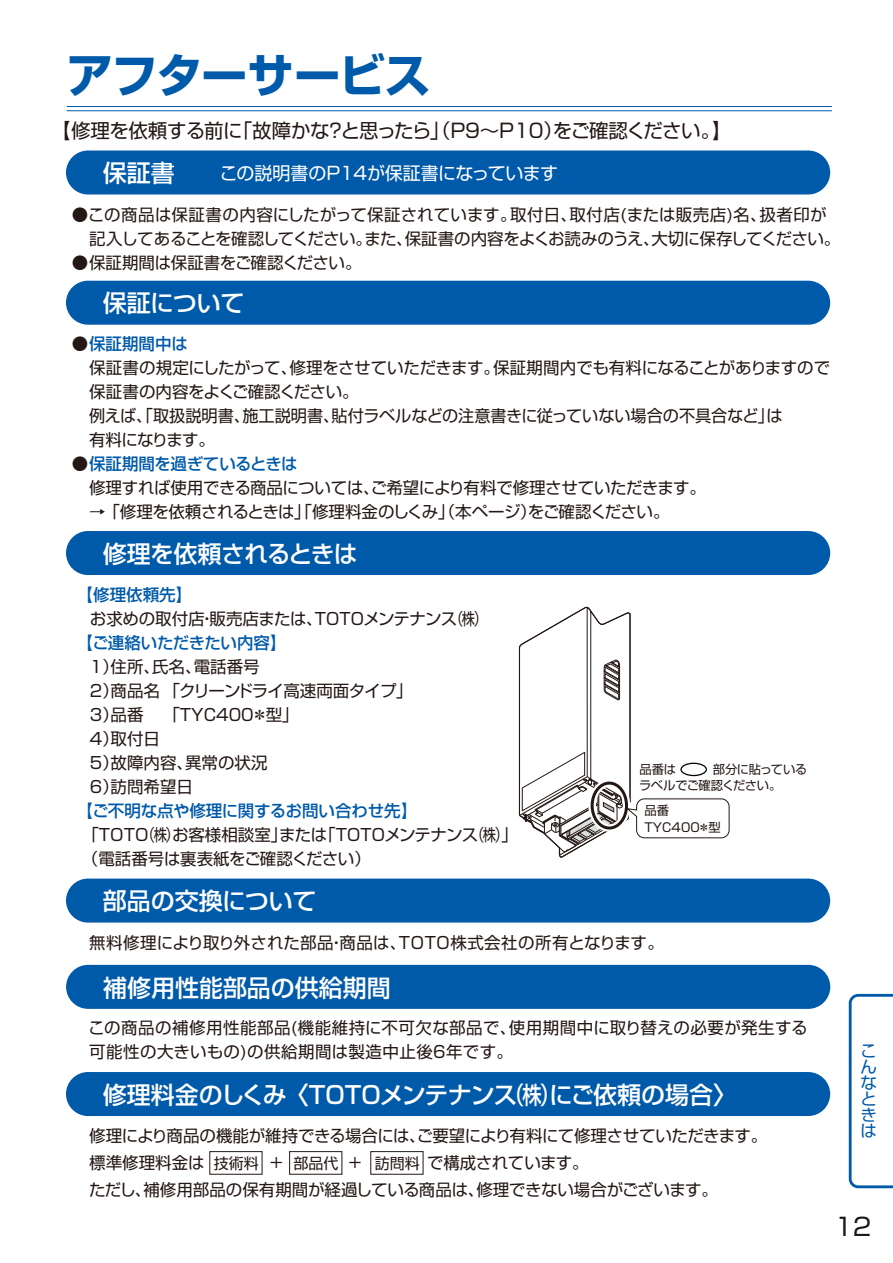
<style>
.page{position:relative;width:893px;height:1263px;background:#fff}
.page>*{position:absolute;margin:0;border:0;box-sizing:border-box;transform-origin:0 0}
.t1{font:46.5px "Shin Go Pro Bold 90 msp RKSJ H";letter-spacing:-.03em;color:#005aaa}
.t2{font:24.45px "Shin Go Pro Regular 90 msp RKSJ H";color:#1f1714}
.t3{font:24px "Shin Go Pro Medium 90 msp RKSJ H";letter-spacing:-.005em;color:#fff}
.t4{font:24px "Shin Go Pro Medium 90 msp RKSJ H";letter-spacing:-.05em;color:#fff}
.t5{font:24px "Shin Go Pro Medium 90 msp RKSJ H";letter-spacing:-.03em;color:#fff}
.t6{font:19.5px "Shin Go Pro Regular 90 msp RKSJ H";letter-spacing:-.03em;color:#231815}
.t7{font:18px "Shin Go Pro Regular 90 msp RKSJ H";letter-spacing:-.01em;color:#fff}
.t8{font:16.5px/24px "Shin Go Pro Regular 90 msp RKSJ H";letter-spacing:-.01em;color:#231815}
.t9{font:16.5px/24px "Shin Go Pro Regular 90 msp RKSJ H";letter-spacing:-.03em;color:#231815}
.t10{font:16.5px/24px "Shin Go Pro Regular 90 msp RKSJ H";letter-spacing:.03em;color:#231815}
.t11{font:16.5px "Shin Go Pro Medium 90 msp RKSJ H";letter-spacing:-.01em;color:#005aaa}
.t12{font:16.5px "Shin Go Pro Regular 90 msp RKSJ H";letter-spacing:-.035em;color:#231815}
.t13{font:16.5px/15.9px "Shin Go Pro Regular 90 msp RKSJ H";color:#005aaa;text-align:justify}
.t14{font:15px "Shin Go Pro Regular 90 msp RKSJ H";color:#231815}
.t15{font:12.3px/16.4px "Shin Go Pro Regular 90 msp RKSJ H";letter-spacing:-.035em;color:#231815}
.t16{font:12.3px/16.4px "Shin Go Pro Regular 90 msp RKSJ H";letter-spacing:-.01em;color:#231815}
.s1{font-family:"Shin Go Pro Regular 90 msp RKSJ H";color:#231815}
</style>
<div class="page">
<hr style="left:67px;top:106px;width:765px;height:1px;background:#005aaa">
<hr style="left:67px;top:110px;width:765px;height:1px;background:#005aaa">
<div style="left:67px;top:151px;width:762px;height:43px;background:#005aaa;border-radius:21px"></div>
<div style="left:66px;top:151px;width:764px;height:44px;border:2px solid #005aaa;border-radius:21px"></div>
<div style="left:67px;top:281px;width:762px;height:43px;background:#005aaa;border-radius:21px"></div>
<div style="left:66px;top:281px;width:764px;height:44px;border:2px solid #005aaa;border-radius:21px"></div>
<div style="left:67px;top:532px;width:762px;height:42px;background:#005aaa;border-radius:21px"></div>
<div style="left:66px;top:531px;width:764px;height:44px;border:2px solid #005aaa;border-radius:21px"></div>
<div style="left:67px;top:879px;width:762px;height:43px;background:#005aaa;border-radius:21px"></div>
<div style="left:66px;top:879px;width:764px;height:44px;border:2px solid #005aaa;border-radius:21px"></div>
<div style="left:67px;top:1073px;width:762px;height:42px;background:#005aaa;border-radius:21px"></div>
<div style="left:66px;top:1072px;width:764px;height:44px;border:2px solid #005aaa;border-radius:21px"></div>
<div style="left:210px;top:1151px;width:52px;height:23px;border:1px solid #231815"></div>
<div style="left:289px;top:1151px;width:53px;height:23px;border:1px solid #231815"></div>
<div style="left:370px;top:1151px;width:53px;height:23px;border:1px solid #231815"></div>
<svg style="left:849px;top:994px;width:44px;height:194px"></svg>
<div style="left:67px;top:966px;width:762px;height:42px;background:#005aaa;border-radius:21px"></div>
<div style="left:66px;top:965px;width:764px;height:44px;border:2px solid #005aaa;border-radius:21px"></div>
<svg style="left:518px;top:606px;width:212px;height:252px"></svg>
<h1 class="t1" style="left:67px;top:58px;width:366px">アフターサービス</h1>
<p class="t6" style="left:51px;top:123px;width:682px">【修理を依頼する前に「故障かな？と思ったら」（P9～P10）をご確認ください。】</p>
<h3 class="t3" style="left:103px;top:164px;width:73px">保証書</h3>
<p class="t7" style="left:220px;top:166px;width:340px">この説明書のP１4が保証書になっています</p>
<p class="t8" style="left:89px;top:205px;width:753px;text-indent:-17px">●この商品は保証書の内容にしたがって保証されています。取付日、取付店(または販売店)名、扱者印が記入してあることを確認してください。また、保証書の内容をよくお読みのうえ､大切に保存してください。</p>
<p class="t8" style="left:72px;top:253px;width:291px">●保証期間は保証書をご確認ください。</p>
<h3 class="t3" style="left:103px;top:294px;width:143px">保証について</h3>
<p class="t11" style="left:72px;top:338px;width:118px"><span class="s1">●</span>保証期間中は</p>
<p class="t8" style="left:89px;top:358px;width:743px">保証書の規定にしたがって、修理をさせていただきます。保証期間内でも有料になることがありますので保証書の内容をよくご確認ください。<br>例えば、「取扱説明書、施工説明書、貼付ラベルなどの注意書きに従っていない場合の不具合など」は<br>有料になります。</p>
<p class="t11" style="left:72px;top:457px;width:227px"><span class="s1">●</span>保証期間を過ぎているときは</p>
<p class="t8" style="left:89px;top:478px;width:618px">修理すれば使用できる商品については、ご希望により有料で修理させていただきます。</p>
<p class="t9" style="left:89px;top:502px;width:582px">→ 「修理を依頼されるときは」「修理料金のしくみ」（本ページ）をご確認ください。</p>
<h3 class="t5" style="left:103px;top:545px;width:256px">修理を依頼されるときは</h3>
<p class="t11" style="left:76px;top:589px;width:118px">【修理依頼先】</p>
<p class="t12" style="left:90px;top:613px;width:399px">お求めの取付店・販売店または、ＴＯＴＯメンテナンス（株）</p>
<p class="t11" style="left:76px;top:637px;width:212px">【ご連絡いただきたい内容】</p>
<p class="t8" style="left:88px;top:657px;width:335px">１）住所、氏名、電話番号　<br>２）商品名 「クリーンドライ高速両面タイプ」　<br>３）品番 「TYC400＊型」　<br>４）取付日　<br>５）故障内容、異常の状況　<br>６）訪問希望日</p>
<p class="t11" style="left:76px;top:805px;width:343px">【ご不明な点や修理に関するお問い合わせ先】</p>
<p class="t9" style="left:82px;top:825px;width:437px">「TOTO（株）お客様相談室」または「ＴＯＴＯメンテナンス（株）」（電話番号は裏表紙をご確認ください）</p>
<h3 class="t3" style="left:103px;top:892px;width:215px">部品の交換について</h3>
<p class="t8" style="left:89px;top:933px;width:576px">無料修理により取り外された部品・商品は、ＴＯＴＯ株式会社の所有となります。</p>
<p class="t15" style="left:639px;top:763px;width:170px">品番は　　　部分に貼っているラベルでご確認ください。</p>
<p class="t16" style="left:644px;top:804px;width:78px">品番<br>TYC400＊型</p>
<h3 class="t3" style="left:103px;top:979px;width:289px">補修用性能部品の供給期間</h3>
<p class="t10" style="left:88px;top:1018px;width:721px">この商品の補修用性能部品(機能維持に不可欠な部品で、使用期間中に取り替えの必要が発生する可能性の大きいもの)の供給期間は製造中止後６年です。</p>
<h3 class="t4" style="left:103px;top:1086px;width:636px">修理料金のしくみ 〈ＴＯＴＯメンテナンス（株）にご依頼の場合〉</h3>
<p class="t8" style="left:89px;top:1125px;width:680px;line-height:27px">修理により商品の機能が維持できる場合には、ご要望により有料にて修理させていただきます。標準修理料金は　　　　+　　　　+　　　　で構成されています。<br>ただし、補修用部品の保有期間が経過している商品は、修理できない場合がございます。</p>
<p class="t14" style="left:214px;top:1158px;width:46px">技術料</p>
<p class="t14" style="left:294px;top:1158px;width:46px">部品代</p>
<p class="t14" style="left:375px;top:1158px;width:46px">訪問料</p>
<p class="t13" style="left:860px;top:1045px;width:17px">こんなときは</p>
<h2 class="t2" style="left:834px;top:1218px;width:39px">12</h2>
</div>
